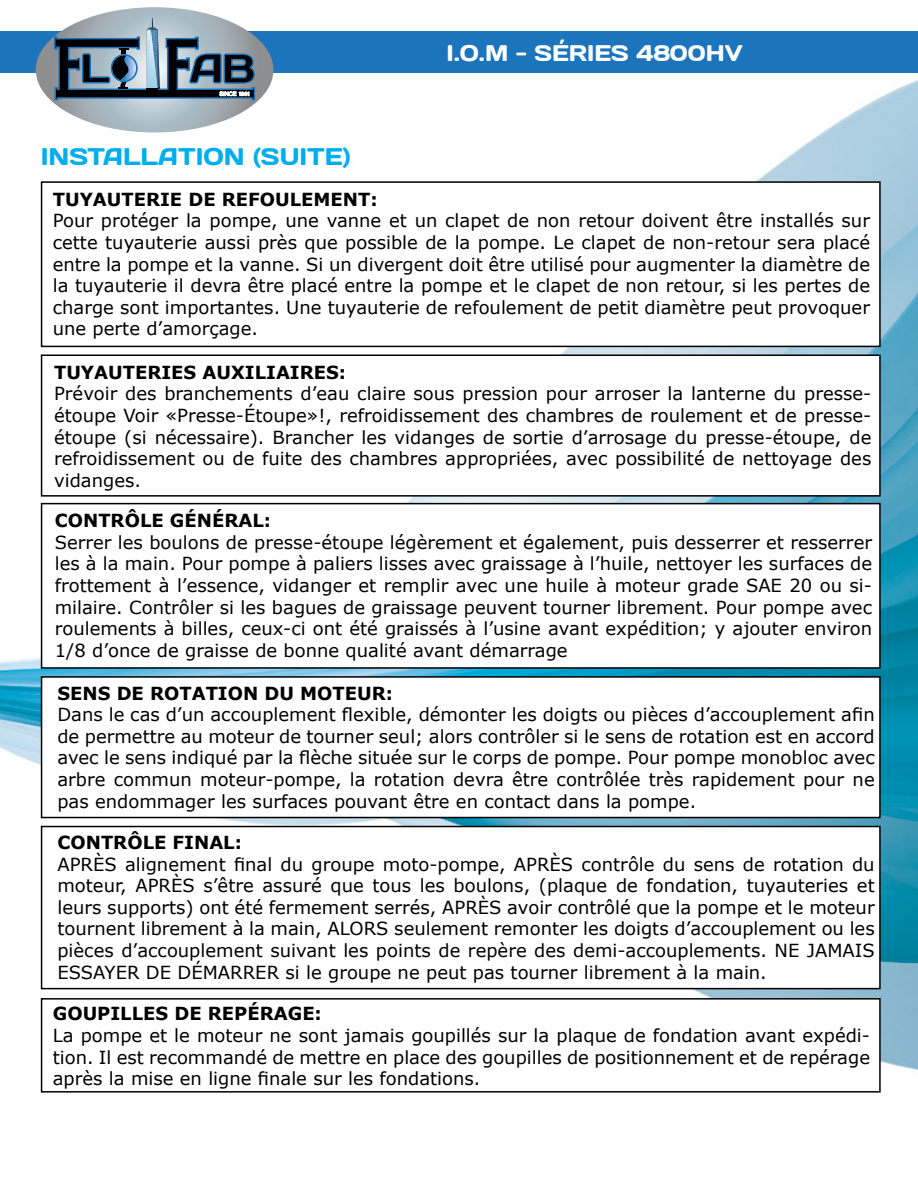
<style>
.page{position:relative;width:918px;height:1188px;background:#fff}
.page>*{position:absolute;margin:0;border:0;box-sizing:border-box;transform-origin:0 0}
.t1{font:24px "Days";color:#00aeef}
.t2{font:22.5px "Days";color:#fff}
.t3{font:18px/21.6px "Verdana";color:#000;text-align:justify}
.t4{font:700 18px "Verdana";color:#000}
</style>
<div class="page">
<img style="left:0;top:72px;width:918px;height:1021px">
<div style="left:2px;top:31px;width:916px;height:41px;background:#1c75bc"></div>
<hr style="left:0;top:31px;width:2px;height:41px;background:#1c75bc">
<svg style="left:36px;top:7px;width:237px;height:126px"></svg>
<div style="left:42px;top:182px;width:838px;height:164px;background:#fff"></div>
<div style="left:41px;top:181px;width:840px;height:166px;border:2px solid #000"></div>
<div style="left:42px;top:355px;width:838px;height:141px;background:#fff"></div>
<div style="left:41px;top:355px;width:840px;height:142px;border:2px solid #000"></div>
<div style="left:42px;top:504px;width:838px;height:164px;background:#fff"></div>
<div style="left:41px;top:503px;width:840px;height:166px;border:2px solid #000"></div>
<div style="left:42px;top:677px;width:838px;height:141px;background:#fff"></div>
<div style="left:41px;top:676px;width:840px;height:142px;border:2px solid #000"></div>
<div style="left:42px;top:827px;width:838px;height:162px;background:#fff"></div>
<div style="left:41px;top:826px;width:840px;height:163px;border:2px solid #000"></div>
<div style="left:42px;top:999px;width:838px;height:93px;background:#fff"></div>
<div style="left:41px;top:998px;width:840px;height:95px;border:2px solid #000"></div>
<p class="t2" style="left:447px;top:38px;width:298px">I.O.M - SÉRIES 4800HV</p>
<h1 class="t1" style="left:41px;top:141px;width:311px">INSTALLATION (SUITE)</h1>
<p class="t4" style="left:53px;top:186px;width:326px">TUYAUTERIE DE REFOULEMENT:</p>
<p class="t3" style="left:53px;top:210px;width:819px">Pour protéger la pompe, une vanne et un clapet de non retour doivent être installés sur cette tuyauterie aussi près que possible de la pompe. Le clapet de non-retour sera placé entre la pompe et la vanne. Si un divergent doit être utilisé pour augmenter la diamètre de la tuyauterie il devra être placé entre la pompe et le clapet de non retour, si les pertes de charge sont importantes. Une tuyauterie de refoulement de petit diamètre peut provoquer une perte d’amorçage.</p>
<p class="t4" style="left:54px;top:360px;width:294px">TUYAUTERIES AUXILIAIRES:</p>
<p class="t3" style="left:54px;top:383px;width:819px">Prévoir des branchements d’eau claire sous pression pour arroser la lanterne du presse&shy;étoupe Voir «Presse-Étoupe»!, refroidissement des chambres de roulement et de presse&shy;étoupe (si nécessaire). Brancher les vidanges de sortie d’arrosage du presse-étoupe, de refroidissement ou de fuite des chambres appropriées, avec possibilité de nettoyage des vidanges.</p>
<p class="t4" style="left:55px;top:508px;width:218px">CONTRÔLE GÉNÉRAL:</p>
<p class="t3" style="left:55px;top:531px;width:819px">Serrer les boulons de presse-étoupe légèrement et également, puis desserrer et resserrer les à la main. Pour pompe à paliers lisses avec graissage à l’huile, nettoyer les surfaces de frottement à l’essence, vidanger et remplir avec une huile à moteur grade SAE 20 ou si&shy;milaire. Contrôler si les bagues de graissage peuvent tourner librement. Pour pompe avec roulements à billes, ceux-ci ont été graissés à l’usine avant expédition; y ajouter environ 1/8 d’once de graisse de bonne qualité avant démarrage</p>
<p class="t4" style="left:57px;top:680px;width:337px">SENS DE ROTATION DU MOTEUR:</p>
<p class="t3" style="left:57px;top:704px;width:819px">Dans le cas d’un accouplement flexible, démonter les doigts ou pièces d’accouplement afin de permettre au moteur de tourner seul; alors contrôler si le sens de rotation est en accord avec le sens indiqué par la flèche située sur le corps de pompe. Pour pompe monobloc avec arbre commun moteur-pompe, la rotation devra être contrôlée très rapidement pour ne pas endommager les surfaces pouvant être en contact dans la pompe.</p>
<p class="t4" style="left:57px;top:830px;width:186px">CONTRÔLE FINAL:</p>
<p class="t3" style="left:57px;top:853px;width:819px">APRÈS alignement final du groupe moto-pompe, APRÈS contrôle du sens de rotation du moteur, APRÈS s’être assuré que tous les boulons, (plaque de fondation, tuyauteries et leurs supports) ont été fermement serrés, APRÈS avoir contrôlé que la pompe et le moteur tournent librement à la main, ALORS seulement remonter les doigts d’accouplement ou les pièces d’accouplement suivant les points de repère des demi-accouplements. NE JAMAIS ESSAYER DE DÉMARRER si le groupe ne peut pas tourner librement à la main.</p>
<p class="t4" style="left:53px;top:1001px;width:271px">GOUPILLES DE REPÉRAGE:</p>
<p class="t3" style="left:53px;top:1024px;width:819px">La pompe et le moteur ne sont jamais goupillés sur la plaque de fondation avant expédi&shy;tion. Il est recommandé de mettre en place des goupilles de positionnement et de repérage après la mise en ligne finale sur les fondations.</p>
</div>
